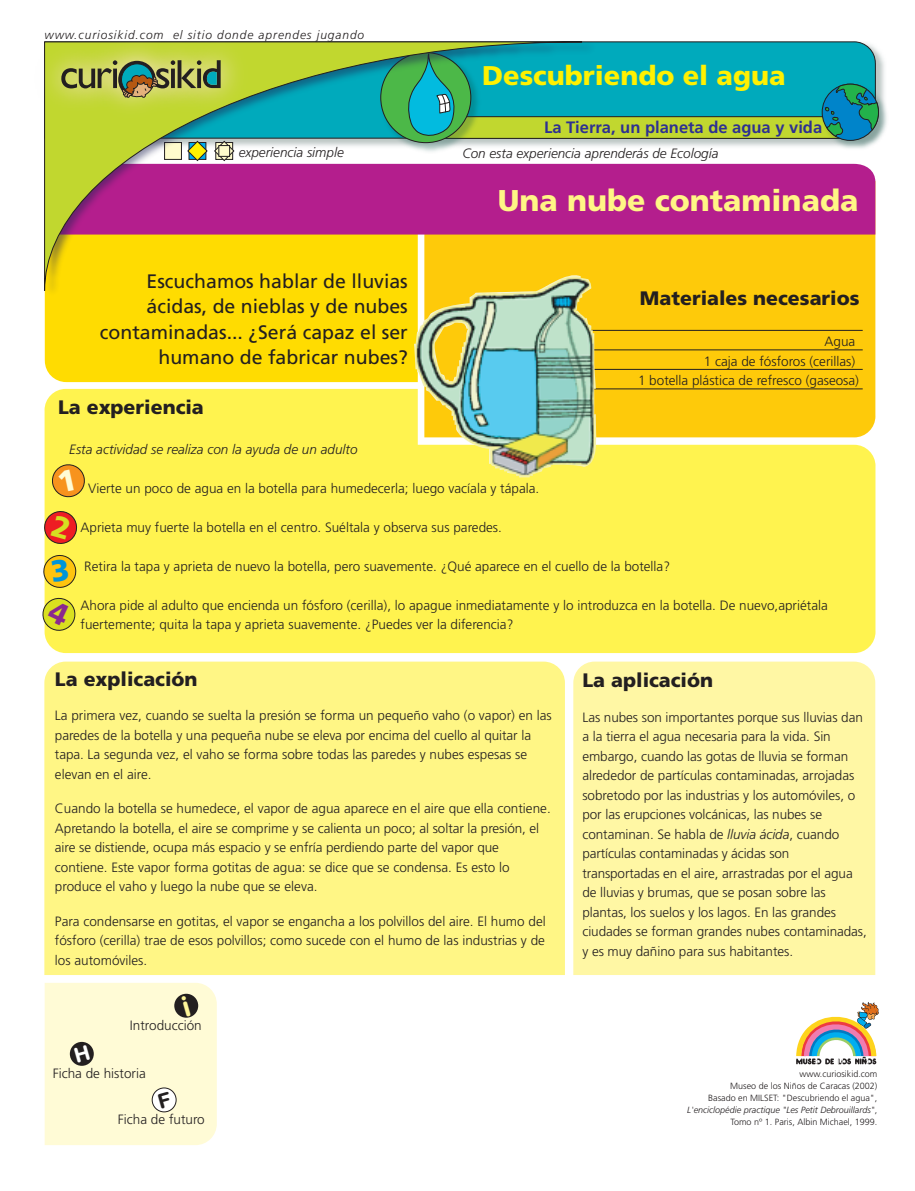
<style>
.page{position:relative;width:915px;height:1191px;background:#fff}
.page>*{position:absolute;margin:0;border:0;box-sizing:border-box;transform-origin:0 0}
.t1{font:900 30px "Frutiger";color:#fff685}
.t2{font:900 27px "Frutiger";color:#fff101}
.t3{font:19.5px/25.5px "Frutiger";color:#231f20;text-align:right}
.t4{font:900 19.5px "Frutiger";color:#231f20}
.t5{font:700 16.5px "Frutiger";color:#2e3092}
.t6{font:300 13.5px/19.5px "Frutiger";color:#231f20}
.t7{font:italic 300 13.5px "Frutiger";color:#231f20}
.t8{font:italic 300 12px "Frutiger";letter-spacing:.075em;color:#231f20}
.t9{font:300 9px/12px "Frutiger";color:#231f20;text-align:right}
.s1{font-style:italic}
</style>
<div class="page">
<img style="left:596px;top:48px;width:289px;height:99px">
<svg style="left:596px;top:41px;width:279px;height:11px;background:#10a1b0"></svg>
<div style="left:573px;top:661px;width:302px;height:314px;background:#fff7a4"></div>
<svg style="left:44px;top:661px;width:520px;height:314px;background:#fff689"></svg>
<div style="left:45px;top:389px;width:830px;height:264px;background:#fff34f"></div>
<div style="left:596px;top:234px;width:279px;height:203px;background:#feca0a"></div>
<div style="left:45px;top:296px;width:369px;height:86px;background:#ffdc01"></div>
<div style="left:596px;top:164px;width:279px;height:70px;background:#b41e8d"></div>
<svg style="left:796px;top:1002px;width:82px;height:62px"></svg>
<img style="left:821px;top:84px;width:66px;height:65px">
<svg style="left:596px;top:52px;width:282px;height:88px;background:#2aac99"></svg>
<img style="left:44px;top:41px;width:552px;height:255px">
<svg style="left:44px;top:41px;width:538px;height:250px;background:#a88f6c"></svg>
<img style="left:44px;top:41px;width:10px;height:104px">
<img style="left:54px;top:41px;width:5px;height:104px">
<img style="left:214px;top:41px;width:65px;height:104px">
<img style="left:59px;top:41px;width:155px;height:111px">
<svg style="left:61px;top:60px;width:159px;height:38px;background:#919c53"></svg>
<hr style="left:579px;top:369px;width:283px;height:1px;background:#231f20">
<hr style="left:579px;top:349px;width:283px;height:1px;background:#231f20">
<hr style="left:579px;top:330px;width:283px;height:1px;background:#231f20">
<hr style="left:579px;top:388px;width:283px;height:1px;background:#231f20">
<img style="left:414px;top:271px;width:184px;height:206px">
<svg style="left:50px;top:463px;width:36px;height:36px"></svg>
<svg style="left:44px;top:510px;width:34px;height:35px"></svg>
<div style="left:45px;top:983px;width:172px;height:162px;background:#fffbd6"></div>
<svg style="left:43px;top:554px;width:34px;height:35px"></svg>
<svg style="left:42px;top:596px;width:35px;height:36px"></svg>
<p class="t8" style="left:44px;top:28px;width:321px">www.curiosikid.com el sitio donde aprendes jugando</p>
<p class="t2" style="left:482px;top:59px;width:305px">Descubriendo el agua</p>
<p class="t5" style="left:544px;top:118px;width:279px">La Tierra, un planeta de agua y vida</p>
<p class="t7" style="left:239px;top:144px;width:106px">experiencia simple</p>
<p class="t7" style="left:462px;top:146px;width:257px">Con esta experiencia aprenderás de Ecología</p>
<p class="t1" style="left:497px;top:182px;width:362px">Una nube contaminada</p>
<p class="t3" style="left:100px;top:268px;width:309px">Escuchamos hablar de lluvias ácidas, de nieblas y de nubes contaminadas... ¿Será capaz el ser humano de fabricar nubes?</p>
<p class="t4" style="left:58px;top:396px;width:147px">La experiencia</p>
<p class="t7" style="left:69px;top:441px;width:290px">Esta actividad se realiza con la ayuda de un adulto</p>
<p class="t6" style="left:88px;top:478px;width:452px">Vierte un poco de agua en la botella para humedecerla; luego vacíala y tápala.</p>
<p class="t6" style="left:80px;top:517px;width:423px">Aprieta muy fuerte la botella en el centro. Suéltala y observa sus paredes.</p>
<p class="t6" style="left:84px;top:556px;width:587px">Retira la tapa y aprieta de nuevo la botella, pero suavemente. ¿Qué aparece en el cuello de la botella?</p>
<p class="t6" style="left:80px;top:595px;width:748px">Ahora pide al adulto que encienda un fósforo (cerilla), lo apague inmediatamente y lo introduzca en la botella. De nuevo,apriétala fuertemente; quita la tapa y aprieta suavemente. ¿Puedes ver la diferencia?</p>
<p class="t4" style="left:639px;top:287px;width:221px">Materiales necesarios</p>
<p class="t6" style="left:637px;top:332px;width:222px;text-align:right">Agua<br>1 caja de fósforos (cerillas)<br>1 botella plástica de refresco (gaseosa)</p>
<p class="t4" style="left:55px;top:667px;width:144px">La explicación</p>
<p class="t6" style="left:55px;top:705px;width:498px">La primera vez, cuando se suelta la presión se forma un pequeño vaho (o vapor) en las paredes de la botella y una pequeña nube se eleva por encima del cuello al quitar la tapa. La segunda vez, el vaho se forma sobre todas las paredes y nubes espesas se elevan en el aire.</p>
<p class="t6" style="left:55px;top:798px;width:497px">Cuando la botella se humedece, el vapor de agua aparece en el aire que ella contiene.<br>Apretando la botella, el aire se comprime y se calienta un poco; al soltar la presión, el aire se distiende, ocupa más espacio y se enfría perdiendo parte del vapor que contiene. Este vapor forma gotitas de agua: se dice que se condensa. Es esto lo produce el vaho y luego la nube que se eleva.</p>
<p class="t6" style="left:55px;top:911px;width:492px;text-align:justify">Para condensarse en gotitas, el vapor se engancha a los polvillos del aire. El humo del fósforo (cerilla) trae de esos polvillos; como sucede con el humo de las industrias y de los automóviles.</p>
<p class="t6" style="left:130px;top:1015px;width:73px">Introducción</p>
<p class="t6" style="left:53px;top:1063px;width:95px">Ficha de historia</p>
<p class="t6" style="left:118px;top:1109px;width:88px">Ficha de futuro</p>
<p class="t4" style="left:582px;top:668px;width:132px">La aplicación</p>
<p class="t6" style="left:582px;top:707px;width:286px">Las nubes son importantes porque sus lluvias dan a la tierra el agua necesaria para la vida. Sin embargo, cuando las gotas de lluvia se forman alrededor de partículas contaminadas, arrojadas sobretodo por las industrias y los automóviles, o por las erupciones volcánicas, las nubes se contaminan. Se habla de <span class="s1">lluvia ácida</span>, cuando partículas contaminadas y ácidas son transportadas en el aire, arrastradas por el agua de lluvias y brumas, que se posan sobre las plantas, los suelos y los lagos. En las grandes ciudades se forman grandes nubes contaminadas, y es muy dañino para sus habitantes.</p>
<p class="t9" style="left:687px;top:1067px;width:191px">www.curiosikid.com<br>Museo de los Niños de Caracas (2002)<br>Basado en MILSET: "Descubriendo el agua", <span class="s1">L'enciclopédie practique "Les Petit Debrouillards"</span>, Tomo nº 1. Paris, Albin Michael, 1999.</p>
</div>
